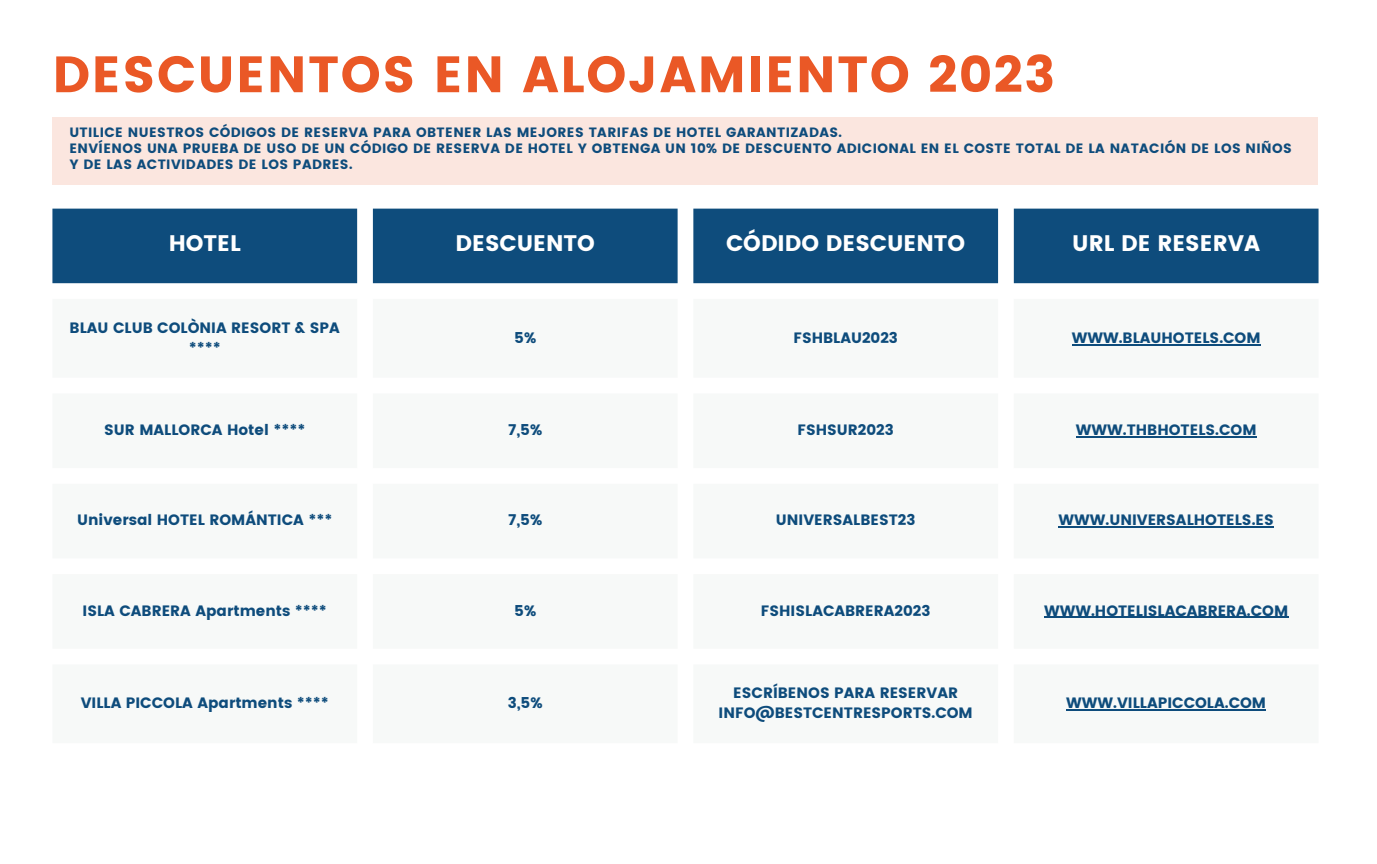
<style>
.page{position:relative;width:1377px;height:864px;background:#fff}
.page>*{position:absolute;margin:0;border:0;box-sizing:border-box;transform-origin:0 0}
.t1{font:51px "Poppins";letter-spacing:.03em;color:#ea5826}
.t2{font:22.5px "Poppins";color:#fff}
.t3{font:15px/20.2px "Poppins";color:#0e4c7c;text-align:center}
.t4{font:13.5px/15.8px "Poppins";letter-spacing:.03em;color:#0e4c7c}
</style>
<div class="page">
<div style="left:52px;top:209px;width:1267px;height:74px;background:#0e4c7c"></div>
<hr style="left:1072px;top:344px;width:189px;height:1px;background:#0e4c7c">
<hr style="left:1076px;top:436px;width:180px;height:1px;background:#0e4c7c">
<hr style="left:1059px;top:527px;width:215px;height:1px;background:#0e4c7c">
<hr style="left:1044px;top:617px;width:244px;height:1px;background:#0e4c7c">
<hr style="left:1066px;top:709px;width:200px;height:2px;background:#0e4c7c">
<div style="left:52px;top:117px;width:1266px;height:68px;background:#fbe6df"></div>
<p class="t1" style="left:52px;top:45px;width:1004px">DESCUENTOS EN ALOJAMIENTO 2023</p>
<p class="t4" style="left:69px;top:125px;width:774px">UTILICE NUESTROS CÓDIGOS DE RESERVA PARA OBTENER LAS MEJORES TARIFAS DE HOTEL GARANTIZADAS.</p>
<p class="t4" style="left:69px;top:141px;width:1224px">ENVÍENOS UNA PRUEBA DE USO DE UN CÓDIGO DE RESERVA DE HOTEL Y OBTENGA UN 10% DE DESCUENTO ADICIONAL EN EL COSTE TOTAL DE LA NATACIÓN DE LOS NIÑOS<br>Y DE LAS ACTIVIDADES DE LOS PADRES.</p>
<p class="t2" style="left:169px;top:230px;width:74px">HOTEL</p>
<p class="t2" style="left:456px;top:230px;width:141px">DESCUENTO</p>
<p class="t2" style="left:726px;top:230px;width:241px">CÓDIDO DESCUENTO</p>
<p class="t2" style="left:1072px;top:230px;width:189px">URL DE RESERVA</p>
<p class="t3" style="left:70px;top:317px;width:272px">BLAU CLUB COLÒNIA RESORT &amp; SPA ****</p>
<p class="t3" style="left:514px;top:328px;width:23px">5%</p>
<p class="t3" style="left:793px;top:328px;width:106px">FSHBLAU2023</p>
<p class="t3" style="left:1072px;top:328px;width:190px">WWW.BLAUHOTELS.COM</p>
<p class="t3" style="left:104px;top:420px;width:203px">SUR MALLORCA Hotel ****</p>
<p class="t3" style="left:508px;top:420px;width:35px">7,5%</p>
<p class="t3" style="left:798px;top:420px;width:98px">FSHSUR2023</p>
<p class="t3" style="left:1076px;top:420px;width:182px">WWW.THBHOTELS.COM</p>
<p class="t3" style="left:77px;top:510px;width:257px">Universal HOTEL ROMÁNTICA ***</p>
<p class="t3" style="left:508px;top:510px;width:35px">7,5%</p>
<p class="t3" style="left:776px;top:510px;width:141px">UNIVERSALBEST23</p>
<p class="t3" style="left:1059px;top:510px;width:217px">WWW.UNIVERSALHOTELS.ES</p>
<p class="t3" style="left:83px;top:600px;width:246px">ISLA CABRERA Apartments ****</p>
<p class="t3" style="left:514px;top:600px;width:23px">5%</p>
<p class="t3" style="left:761px;top:600px;width:171px">FSHISLACABRERA2023</p>
<p class="t3" style="left:1044px;top:600px;width:246px">WWW.HOTELISLACABRERA.COM</p>
<p class="t3" style="left:81px;top:693px;width:250px">VILLA PICCOLA Apartments ****</p>
<p class="t3" style="left:508px;top:693px;width:36px">3,5%</p>
<p class="t3" style="left:733px;top:683px;width:226px">ESCRÍBENOS PARA RESERVAR</p>
<p class="t3" style="left:719px;top:703px;width:256px">INFO@BESTCENTRESPORTS.COM</p>
<p class="t3" style="left:1066px;top:693px;width:201px">WWW.VILLAPICCOLA.COM</p>
</div>
